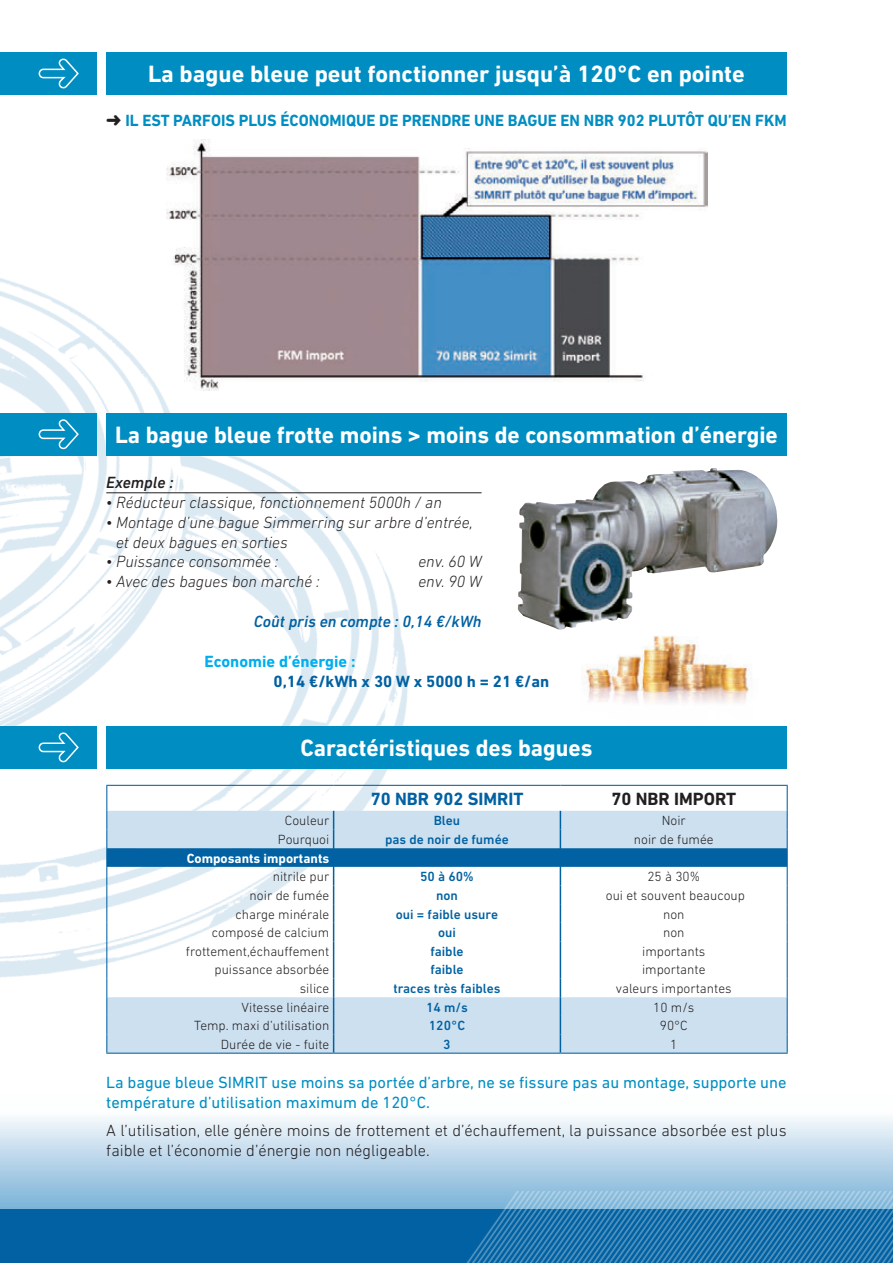
<style>
.page{position:relative;width:893px;height:1263px;background:#fff}
.page>*{position:absolute;margin:0;border:0;box-sizing:border-box;transform-origin:0 0}
.t1{font:700 24px "DIN Next LT Pro";color:#fff}
.t2{font:700 18px "DIN Next LT Pro";color:#0161a2}
.t3{font:700 18px "DIN Next LT Pro";color:#231f20}
.t4{font:italic 300 16.5px/19.8px "DIN Next LT Pro";color:#231f20}
.t5{font:300 16.5px/19.8px "DIN Next LT Pro";color:#231f20}
.t6{font:16.5px/19.8px "DIN Next LT Pro";color:#008ec2}
.t7{font:700 16.5px "DIN Next LT Pro";color:#008ec2}
.t8{font:italic 500 16.5px "DIN Next LT Pro";color:#0161a2}
.t9{font:700 16.5px "DIN Next LT Pro";color:#0161a2}
.t10{font:700 16.5px "DIN Next LT Pro";color:#00aeef}
.t11{font:italic 500 16.5px "DIN Next LT Pro";color:#231f20}
.t12{font:300 13.5px "DIN Next LT Pro";color:#231f20}
.t13{font:500 13.5px "DIN Next LT Pro";color:#0161a2}
.t14{font:700 13.5px "DIN Next LT Pro";color:#fff}
.s1{color:#231f20}
</style>
<div class="page">
<svg style="left:0;top:1117px;width:893px;height:92px;background:#bbd7ea"></svg>
<img style="left:0;top:168px;width:481px;height:809px">
<img style="left:581px;top:636px;width:171px;height:67px">
<div style="left:106px;top:52px;width:681px;height:43px;background:#008ec2"></div>
<div style="left:106px;top:413px;width:681px;height:42px;background:#008ec2"></div>
<div style="left:106px;top:726px;width:681px;height:43px;background:#008ec2"></div>
<hr style="left:106px;top:492px;width:376px;height:1px;background:#231f20">
<img style="left:518px;top:468px;width:260px;height:162px">
<div style="left:0;top:413px;width:97px;height:42px;background:#008ec2"></div>
<svg style="left:38px;top:419px;width:41px;height:31px"></svg>
<div style="left:0;top:726px;width:97px;height:43px;background:#008ec2"></div>
<svg style="left:38px;top:732px;width:41px;height:31px"></svg>
<div style="left:0;top:52px;width:97px;height:43px;background:#008ec2"></div>
<svg style="left:38px;top:58px;width:41px;height:31px"></svg>
<div style="left:0;top:1209px;width:893px;height:54px;background:#0161a2"></div>
<svg style="left:444px;top:1189px;width:449px;height:74px"></svg>
<hr style="left:106px;top:785px;width:228px;height:1px;background:#0161a2">
<hr style="left:334px;top:785px;width:226px;height:1px;background:#0161a2">
<hr style="left:560px;top:785px;width:228px;height:1px;background:#0161a2">
<svg style="left:106px;top:786px;width:682px;height:267px"></svg>
<hr style="left:106px;top:1053px;width:228px;height:1px;background:#0161a2">
<hr style="left:334px;top:1053px;width:226px;height:1px;background:#0161a2">
<hr style="left:560px;top:1053px;width:228px;height:1px;background:#0161a2">
<img style="left:167px;top:139px;width:540px;height:252px">
<h1 class="t1" style="left:148px;top:60px;width:598px">La bague bleue peut fonctionner jusqu’à 120°C en pointe</h1>
<p class="t7" style="left:106px;top:111px;width:682px"><span class="s1">➜</span> IL EST PARFOIS PLUS ÉCONOMIQUE DE PRENDRE UNE BAGUE EN NBR 902 PLUTÔT QU’EN FKM</p>
<h1 class="t1" style="left:115px;top:421px;width:664px">La bague bleue frotte moins &gt; moins de consommation d’énergie</h1>
<p class="t11" style="left:106px;top:473px;width:69px">Exemple :</p>
<p class="t4" style="left:106px;top:492px;width:337px">• Réducteur classique, fonctionnement 5000h / an</p>
<p class="t4" style="left:116px;top:512px;width:358px;text-indent:-10px">• Montage d’une bague Simmerring sur arbre d’entrée, et deux bagues en sorties</p>
<p class="t4" style="left:106px;top:552px;width:173px">• Puissance consommée :</p>
<p class="t4" style="left:418px;top:552px;width:65px">env. 60 W</p>
<p class="t4" style="left:106px;top:571px;width:215px">• Avec des bagues bon marché :</p>
<p class="t4" style="left:418px;top:571px;width:65px">env. 90 W</p>
<p class="t8" style="left:254px;top:612px;width:229px">Coût pris en compte : 0,14 €/kWh</p>
<p class="t10" style="left:204px;top:652px;width:153px">Economie d’énergie :</p>
<p class="t9" style="left:274px;top:672px;width:277px">0,14 €/kWh x 30 W x 5000 h = 21 €/an</p>
<h1 class="t1" style="left:300px;top:734px;width:294px">Caractéristiques des bagues</h1>
<h2 class="t2" style="left:371px;top:788px;width:154px">70 NBR 902 SIMRIT</h2>
<h2 class="t3" style="left:612px;top:788px;width:126px">70 NBR IMPORT</h2>
<p class="t12" style="left:285px;top:813px;width:46px">Couleur</p>
<p class="t13" style="left:434px;top:813px;width:28px">Bleu</p>
<p class="t12" style="left:662px;top:813px;width:26px">Noir</p>
<p class="t12" style="left:278px;top:831px;width:53px">Pourquoi</p>
<p class="t13" style="left:385px;top:831px;width:125px">pas de noir de fumée</p>
<p class="t12" style="left:634px;top:831px;width:81px">noir de fumée</p>
<p class="t14" style="left:187px;top:850px;width:144px">Composants importants</p>
<p class="t12" style="left:273px;top:869px;width:58px">nitrile pur</p>
<p class="t13" style="left:420px;top:869px;width:55px">50 à 60%</p>
<p class="t12" style="left:647px;top:869px;width:54px">25 à 30%</p>
<p class="t12" style="left:250px;top:887px;width:81px">noir de fumée</p>
<p class="t13" style="left:436px;top:887px;width:23px">non</p>
<p class="t12" style="left:606px;top:887px;width:141px">oui et souvent beaucoup</p>
<p class="t12" style="left:235px;top:906px;width:95px">charge minérale</p>
<p class="t13" style="left:396px;top:906px;width:104px">oui = faible usure</p>
<p class="t12" style="left:663px;top:906px;width:23px">non</p>
<p class="t12" style="left:212px;top:925px;width:119px">composé de calcium</p>
<p class="t13" style="left:438px;top:925px;width:19px">oui</p>
<p class="t12" style="left:663px;top:925px;width:23px">non</p>
<p class="t12" style="left:186px;top:943px;width:145px">frottement,échauffement</p>
<p class="t13" style="left:430px;top:943px;width:35px">faible</p>
<p class="t12" style="left:642px;top:943px;width:65px">importants</p>
<p class="t12" style="left:215px;top:962px;width:116px">puissance absorbée</p>
<p class="t13" style="left:430px;top:962px;width:35px">faible</p>
<p class="t12" style="left:642px;top:962px;width:65px">importante</p>
<p class="t12" style="left:300px;top:981px;width:31px">silice</p>
<p class="t13" style="left:393px;top:980px;width:109px">traces très faibles</p>
<p class="t12" style="left:616px;top:981px;width:117px">valeurs importantes</p>
<p class="t12" style="left:242px;top:999px;width:89px">Vitesse linéaire</p>
<p class="t13" style="left:426px;top:999px;width:43px">14 m/s</p>
<p class="t12" style="left:653px;top:999px;width:43px">10 m/s</p>
<p class="t12" style="left:194px;top:1018px;width:137px">Temp. maxi d’utilisation</p>
<p class="t13" style="left:429px;top:1018px;width:38px">120°C</p>
<p class="t12" style="left:660px;top:1018px;width:29px">90°C</p>
<p class="t12" style="left:221px;top:1036px;width:110px">Durée de vie - fuite</p>
<p class="t13" style="left:443px;top:1036px;width:9px">3</p>
<p class="t12" style="left:670px;top:1036px;width:9px">1</p>
<p class="t6" style="left:106px;top:1072px;width:682px">La bague bleue SIMRIT use moins sa portée d’arbre, ne se fissure pas au montage, supporte une température d’utilisation maximum de 120°C.</p>
<p class="t5" style="left:106px;top:1121px;width:682px">A l’utilisation, elle génère moins de frottement et d’échauffement, la puissance absorbée est plus faible et l’économie d’énergie non négligeable.</p>
</div>
